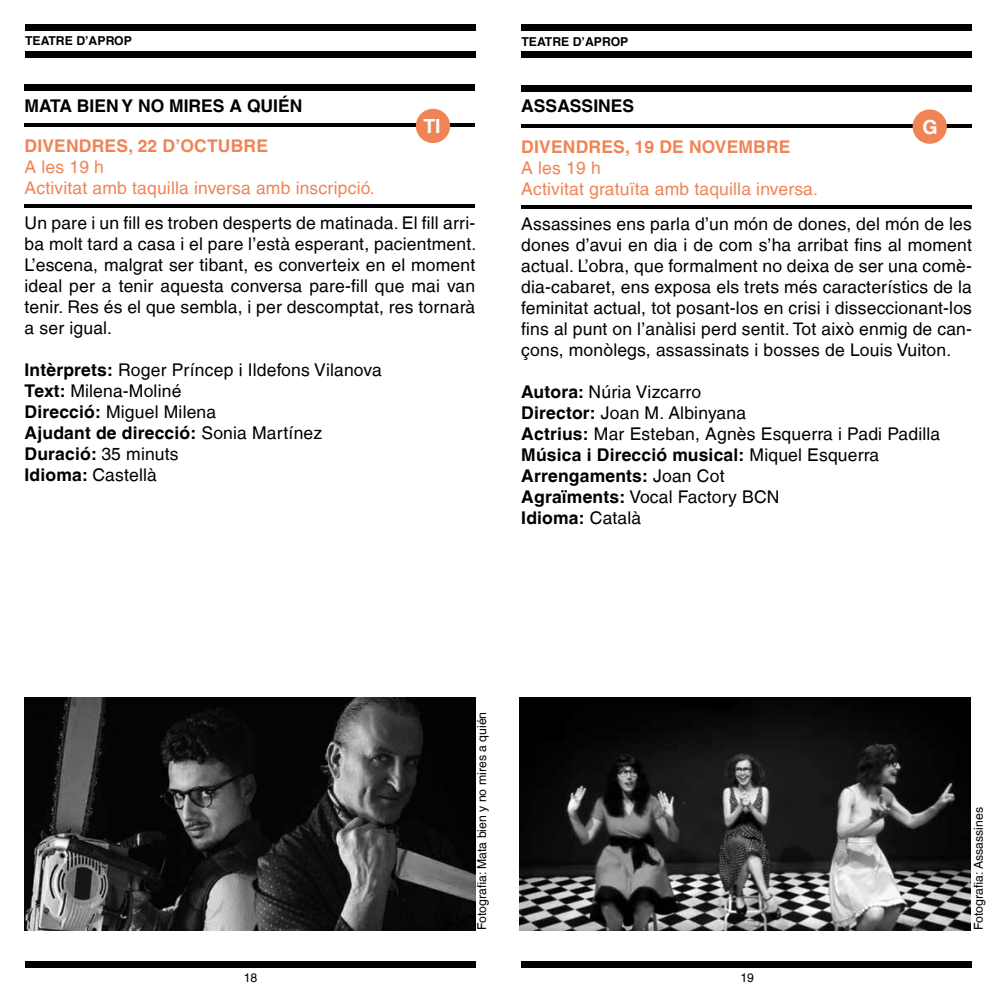
<style>
.page{position:relative;width:993px;height:993px;background:#fff}
.page>*{position:absolute;margin:0;border:0;box-sizing:border-box;transform-origin:0 0}
.t1{font:700 19.43px "Helvetica LT";color:#fff}
.t2{font:17.5px/21px "Helvetica LT";letter-spacing:.01em;color:#000;text-align:justify}
.t3{font:17.5px/21px "Helvetica LT";letter-spacing:.01em;color:#f08455}
.t4{font:700 17.5px "Helvetica LT";letter-spacing:.01em;color:#f08455}
.t5{font:700 17.5px "Helvetica LT";color:#000}
.t6{font:12.25px "Helvetica LT";color:#000}
.t7{font:700 12.25px "Helvetica LT";color:#000}
.s1{font-weight:700}
</style>
<div class="page">
<div style="left:25px;top:25px;width:450px;height:6px;background:#000"></div>
<div style="left:521px;top:25px;width:450px;height:6px;background:#000"></div>
<div style="left:25px;top:52px;width:450px;height:6px;background:#000"></div>
<div style="left:521px;top:52px;width:450px;height:6px;background:#000"></div>
<div style="left:25px;top:960px;width:450px;height:6px;background:#000"></div>
<div style="left:521px;top:960px;width:450px;height:6px;background:#000"></div>
<div style="left:25px;top:84px;width:450px;height:6px;background:#000"></div>
<hr style="left:25px;top:124px;width:450px;height:3px;background:#000">
<svg style="left:414px;top:108px;width:37px;height:35px"></svg>
<hr style="left:25px;top:205px;width:450px;height:3px;background:#000">
<img style="left:25px;top:697px;width:450px;height:232px">
<div style="left:521px;top:85px;width:450px;height:6px;background:#000"></div>
<hr style="left:521px;top:124px;width:450px;height:3px;background:#000">
<svg style="left:910px;top:109px;width:38px;height:35px"></svg>
<hr style="left:521px;top:205px;width:450px;height:3px;background:#000">
<img style="left:519px;top:697px;width:450px;height:232px">
<p class="t7" style="left:25px;top:33px;width:108px">TEATRE D’APROP</p>
<p class="t7" style="left:521px;top:34px;width:108px">TEATRE D’APROP</p>
<p class="t5" style="left:25px;top:95px;width:279px">MATA BIEN Y NO MIRES A QUIÉN</p>
<p class="t5" style="left:521px;top:95px;width:114px">ASSASSINES</p>
<p class="t1" style="left:423px;top:114px;width:19px">TI</p>
<p class="t1" style="left:922px;top:115px;width:17px">G</p>
<p class="t4" style="left:25px;top:135px;width:245px">DIVENDRES, 22 D’OCTUBRE</p>
<p class="t3" style="left:25px;top:156px;width:351px">A les 19 h<br>Activitat amb taquilla inversa amb inscripció.</p>
<p class="t2" style="left:25px;top:212px;width:453px">Un pare i un fill es troben desperts de matinada. El fill arri&shy;ba molt tard a casa i el pare l’està esperant, pacientment.<br>L’escena, malgrat ser tibant, es converteix en el moment ideal per a tenir aquesta conversa pare-fill que mai van tenir. Res és el que sembla, i per descomptat, res tornarà a ser igual.</p>
<p class="t2" style="left:25px;top:359px;width:358px;text-align:left"><span class="s1">Intèrprets:</span> Roger Príncep i Ildefons Vilanova<br><span class="s1">Text:</span> Milena-Moliné<br><span class="s1">Direcció:</span> Miguel Milena<br><span class="s1">Ajudant de direcció:</span> Sonia Martínez<br><span class="s1">Duració:</span> 35 minuts<br><span class="s1">Idioma:</span> Castellà</p>
<p class="t4" style="left:521px;top:136px;width:271px">DIVENDRES, 19 DE NOVEMBRE</p>
<p class="t3" style="left:521px;top:157px;width:298px">A les 19 h<br>Activitat gratuïta amb taquilla inversa.</p>
<p class="t2" style="left:521px;top:213px;width:452px">Assassines ens parla d’un món de dones, del món de les dones d’avui en dia i de com s’ha arribat fins al moment actual. L’obra, que formalment no deixa de ser una comè&shy;dia-cabaret, ens exposa els trets més característics de la feminitat actual, tot posant-los en crisi i disseccionant-los fins al punt on l’anàlisi perd sentit. Tot això enmig de can&shy;çons, monòlegs, assassinats i bosses de Louis Vuiton.</p>
<p class="t2" style="left:521px;top:381px;width:420px;text-align:left"><span class="s1">Autora:</span> Núria Vizcarro<br><span class="s1">Director:</span> Joan M. Albinyana<br><span class="s1">Actrius:</span> Mar Esteban, Agnès Esquerra i Padi Padilla<br><span class="s1">Música i Direcció musical:</span> Miquel Esquerra<br><span class="s1">Arrengaments:</span> Joan Cot<br><span class="s1">Agraïments:</span> Vocal Factory BCN<br><span class="s1">Idioma:</span> Català</p>
<p class="t6" style="left:474px;top:929px;width:220px;rotate:-90deg">Fotografia: Mata bien y no mires a quién</p>
<p class="t6" style="left:971px;top:929px;width:124px;rotate:-90deg">Fotografia: Assassines</p>
<p class="t6" style="left:244px;top:970px;width:15px">18</p>
<p class="t6" style="left:740px;top:970px;width:15px">19</p>
</div>
